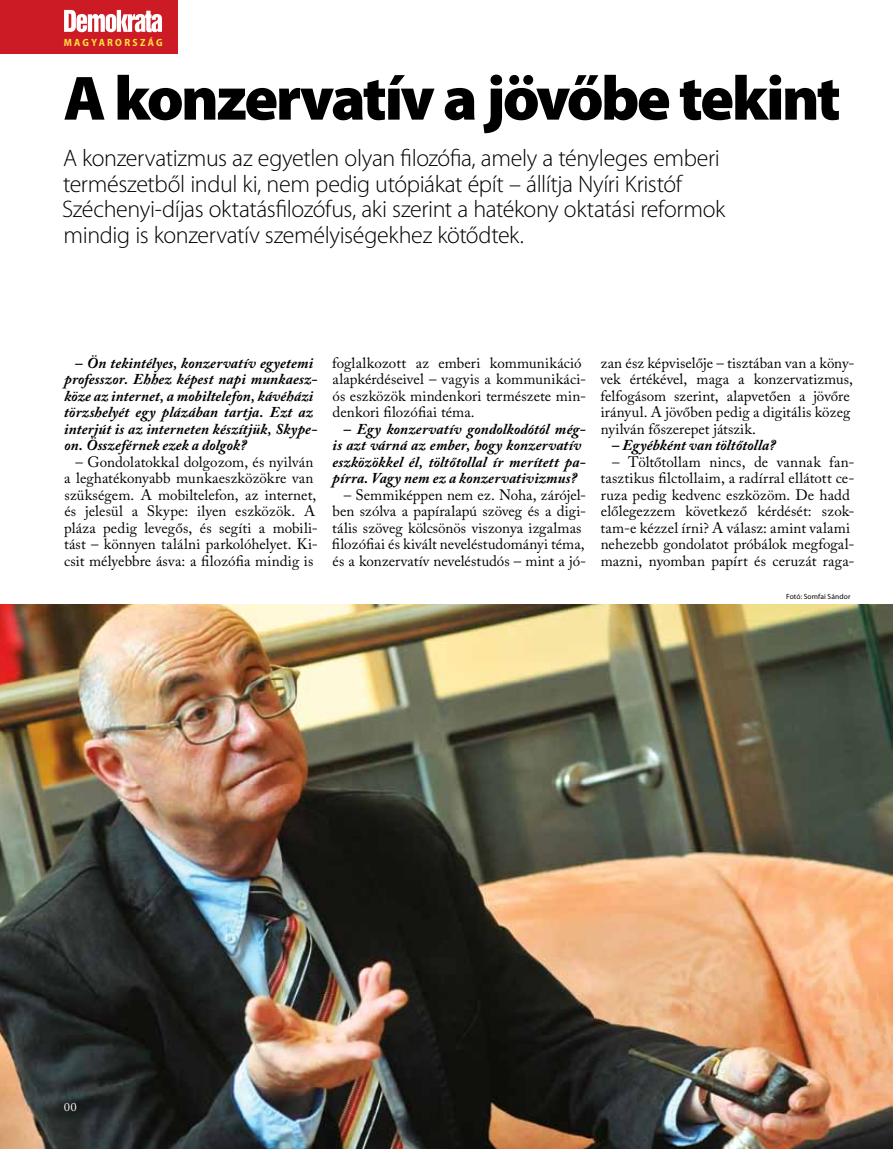
<style>
.page{position:relative;width:893px;height:1149px;background:#fff}
.page>*{position:absolute;margin:0;border:0;box-sizing:border-box;transform-origin:0 0}
.t1{font:900 63px "Myriad Pro";letter-spacing:-.045em;color:#000}
.t2{font:300 24px/25.5px "Myriad Pro";letter-spacing:-.015em;color:#000}
.t3{font:15px/16.5px "Adobe Caslon Pro";letter-spacing:.005em;color:#000}
.t4{font:italic 700 15px/16.5px "Adobe Caslon Pro";letter-spacing:.01em;color:#000}
.t5{font:12px "Adobe Caslon Pro";color:#fff}
.t6{font:700 semi-condensed 10.5px "Myriad Pro";letter-spacing:.215em;color:#ffdf3f}
.t7{font:7.5px "Myriad Pro";letter-spacing:.02em;color:#000}
</style>
<div class="page">
<img style="left:0;top:604px;width:893px;height:544px">
<div style="left:0;top:0;width:177px;height:53px;background:#cc1b24"></div>
<svg style="left:64px;top:10px;width:98px;height:22px"></svg>
<p class="t6" style="left:64px;top:37px;width:100px">MAGYARORSZÁG</p>
<h1 class="t1" style="left:64px;top:63px;width:779px">A konzervatív a jövőbe tekint</h1>
<p class="t2" style="left:62px;top:146px;width:665px">A konzervatizmus az egyetlen olyan filozófia, amely a tényleges emberi természetből indul ki, nem pedig utópiákat épít – állítja Nyíri Kristóf Széchenyi-díjas oktatásfilozófus, aki szerint a hatékony oktatási reformok mindig is konzervatív személyiségekhez kötődtek.</p>
<p class="t4" style="left:64px;top:354px;width:255px;text-indent:11px">– Ön tekintélyes, konzervatív egyetemi professzor. Ehhez képest napi munkaesz&shy;köze az internet, a mobiltelefon, kávéházi törzshelyét egy plázában tartja. Ezt az interjút is az interneten készítjük, Skype&shy;on. Összeférnek ezek a dolgok?</p>
<p class="t3" style="left:64px;top:453px;width:255px;text-align:center">– Gondolatokkal dolgozom, és nyilván<br>a leghatékonyabb munkaeszközökre van szükségem. A mobiltelefon, az internet, és jelesül a Skype: ilyen eszközök. A pláza pedig levegős, és segíti a mobili&shy;tást – könnyen találni parkolóhelyet. Ki&shy;csit mélyebbre ásva: a filozófia mindig is</p>
<p class="t3" style="left:332px;top:354px;width:255px">foglalkozott az emberi kommunikáció alapkérdéseivel – vagyis a kommunikáci&shy;ós eszközök mindenkori természete min&shy;denkori filozófiai téma.</p>
<p class="t4" style="left:332px;top:420px;width:255px;text-indent:11px">– Egy konzervatív gondolkodótól még&shy;is azt várná az ember, hogy konzervatív eszközökkel él, töltőtollal ír merített pa&shy;pírra. Vagy nem ez a konzervativizmus?</p>
<p class="t3" style="left:332px;top:486px;width:256px;text-indent:12px">– Semmiképpen nem ez. Noha, zárójel&shy;ben szólva a papíralapú szöveg és a digi&shy;tális szöveg kölcsönös viszonya izgalmas filozófiai és kivált neveléstudományi téma, és a konzervatív neveléstudós – mint a jó-</p>
<p class="t3" style="left:600px;top:354px;width:256px">zan ész képviselője – tisztában van a köny&shy;vek értékével, maga a konzervatizmus, felfogásom szerint, alapvetően a jövőre irányul. A jövőben pedig a digitális közeg nyilván főszerepet játszik.</p>
<p class="t4" style="left:612px;top:437px;width:165px">– Egyébként van töltőtolla?</p>
<p class="t3" style="left:601px;top:453px;width:255px;text-indent:11px">– Töltőtollam nincs, de vannak fan&shy;tasztikus filctollaim, a radírral ellátott ce&shy;ruza pedig kedvenc eszközöm. De hadd előlegezzem következő kérdését: szok&shy;tam-e kézzel írni? A válasz: amint valami nehezebb gondolatot próbálok megfogal&shy;mazni, nyomban papírt és ceruzát raga-</p>
<p class="t7" style="left:786px;top:592px;width:66px">Fotó: Somfai Sándor</p>
<p class="t5" style="left:64px;top:1099px;width:14px">00</p>
</div>
